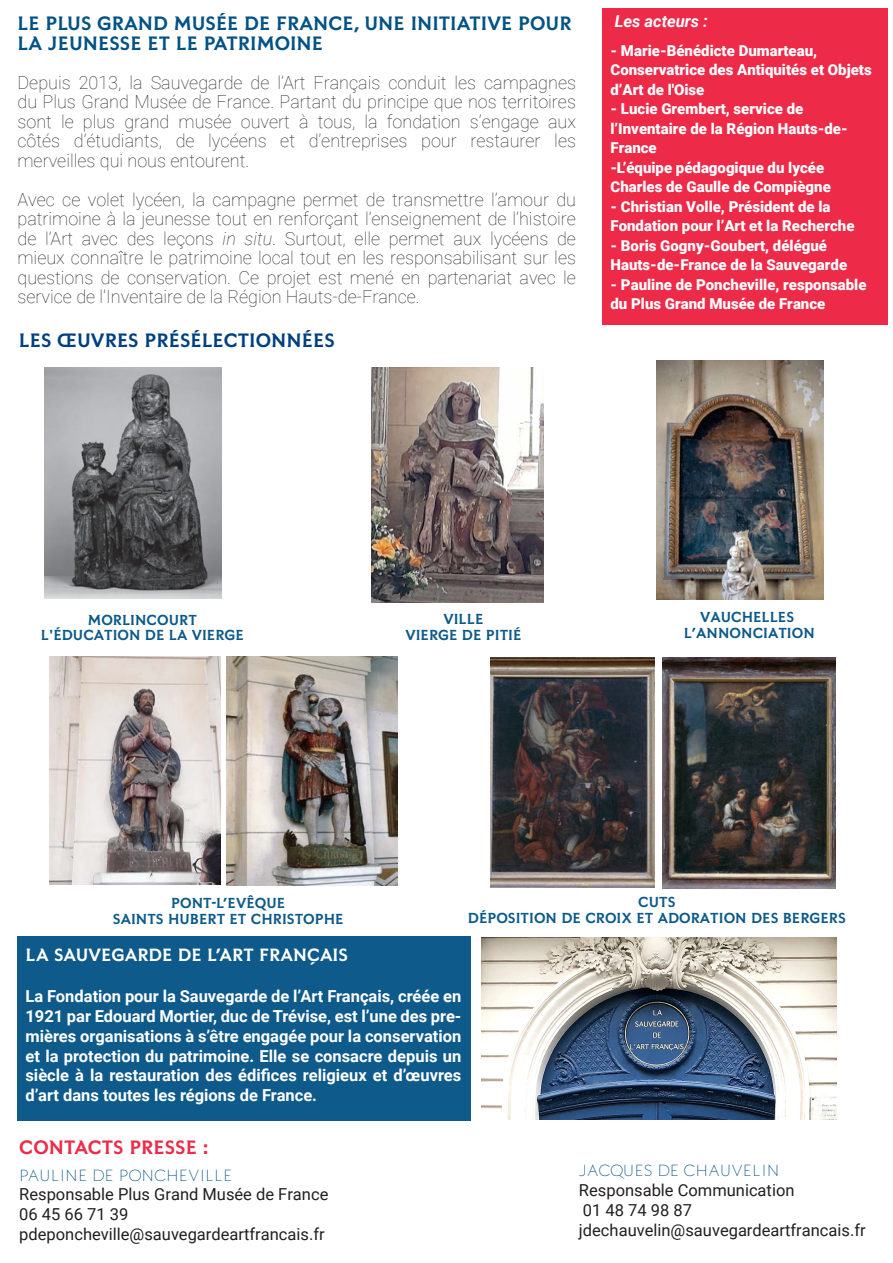
<style>
.page{position:relative;width:893px;height:1263px;background:#fff}
.page>*{position:absolute;margin:0;border:0;box-sizing:border-box;transform-origin:0 0}
.t1{font:100 18px/19.5px "Roboto";color:#231f20;text-align:justify}
.t2{font:900 18px/19.5px "Sauvegarde";color:#005285}
.t3{font:900 18px "Sauvegarde";color:#004080}
.t4{font:900 18px "Sauvegarde";color:#ed2a47}
.t5{font:700 16.5px/19.8px "Roboto";color:#fff;text-align:justify}
.t6{font:16.5px/19.8px "Roboto";color:#231f20}
.t7{font:900 16.5px "Sauvegarde";color:#fff}
.t8{font:italic 700 16.5px "Roboto";color:#fff}
.t9{font:900 15px/19.5px "Roboto";color:#fff}
.t10{font:100 15px "Sauvegarde";color:#005285}
.t11{font:900 13.5px/15.9px "Sauvegarde";color:#0c5a8a;text-align:center}
.s1{font-style:italic}
</style>
<div class="page">
<div style="left:17px;top:935px;width:453px;height:185px;background:#0d5a8b"></div>
<div style="left:602px;top:9px;width:286px;height:316px;background:#ed2a47"></div>
<img style="left:45px;top:367px;width:176px;height:231px">
<img style="left:490px;top:658px;width:164px;height:229px">
<img style="left:227px;top:657px;width:171px;height:228px">
<img style="left:50px;top:656px;width:171px;height:228px">
<img style="left:663px;top:658px;width:173px;height:230px">
<img style="left:372px;top:368px;width:171px;height:234px">
<img style="left:657px;top:360px;width:166px;height:240px">
<img style="left:482px;top:938px;width:355px;height:182px">
<p class="t2" style="left:17px;top:14px;width:556px">LE PLUS GRAND MUSÉE DE FRANCE, UNE INITIATIVE POUR<br>LA JEUNESSE ET LE PATRIMOINE</p>
<p class="t1" style="left:17px;top:72px;width:560px">Depuis 2013, la Sauvegarde de l’Art Français conduit les campagnes du Plus Grand Musée de France. Partant du principe que nos territoires sont le plus grand musée ouvert à tous, la fondation s’engage aux côtés d’étudiants, de lycéens et d’entreprises pour restaurer les merveilles qui nous entourent.</p>
<p class="t1" style="left:17px;top:189px;width:560px">Avec ce volet lycéen, la campagne permet de transmettre l’amour du patrimoine à la jeunesse tout en renforçant l’enseignement de l’histoire de l’Art avec des leçons <span class="s1">in situ</span>. Surtout, elle permet aux lycéens de mieux connaître le patrimoine local tout en les responsabilisant sur les questions de conservation. Ce projet est mené en partenariat avec le service de l'Inventaire de la Région Hauts-de-France.</p>
<p class="t3" style="left:19px;top:330px;width:317px">LES ŒUVRES PRÉSÉLECTIONNÉES</p>
<p class="t8" style="left:615px;top:9px;width:95px">Les acteurs :</p>
<p class="t9" style="left:610px;top:40px;width:263px;text-indent:-27px">• - Marie-Bénédicte Dumarteau,<br>Conservatrice des Antiquités et Objets d’Art de l'Oise</p>
<p class="t9" style="left:610px;top:98px;width:239px;text-indent:-27px">• - Lucie Grembert, service de l’Inventaire de la Région Hauts-de-<br>France</p>
<p class="t9" style="left:610px;top:157px;width:222px;text-indent:-27px">• - L’équipe pédagogique du lycée<br>Charles de Gaulle de Compiègne</p>
<p class="t9" style="left:610px;top:196px;width:246px;text-indent:-27px">• - Christian Volle, Président de la<br>Fondation pour l’Art et la Recherche</p>
<p class="t9" style="left:610px;top:235px;width:238px;text-indent:-27px">• - Boris Gogny-Goubert, délégué<br>Hauts-de-France de la Sauvegarde</p>
<p class="t9" style="left:610px;top:274px;width:258px;text-indent:-27px">• - Pauline de Poncheville, responsable du Plus Grand Musée de France</p>
<p class="t11" style="left:41px;top:612px;width:205px">MORLINCOURT<br>L'ÉDUCATION DE LA VIERGE</p>
<p class="t11" style="left:405px;top:611px;width:118px">VILLE<br>VIERGE DE PITIÉ</p>
<p class="t11" style="left:684px;top:610px;width:133px">VAUCHELLES<br>L’ANNONCIATION</p>
<p class="t11" style="left:113px;top:896px;width:232px">PONT-L’EVÊQUE<br>SAINTS HUBERT ET CHRISTOPHE</p>
<p class="t11" style="left:468px;top:895px;width:380px">CUTS<br>DÉPOSITION DE CROIX ET ADORATION DES BERGERS</p>
<p class="t7" style="left:26px;top:945px;width:324px">LA SAUVEGARDE DE L’ART FRANÇAIS</p>
<p class="t5" style="left:26px;top:986px;width:437px">La Fondation pour la Sauvegarde de l’Art Français, créée en 1921 par Edouard Mortier, duc de Trévise, est l’une des pre&shy;mières organisations à s’être engagée pour la conservation et la protection du patrimoine. Elle se consacre depuis un siècle à la restauration des édifices religieux et d’œuvres d’art dans toutes les régions de France.</p>
<p class="t4" style="left:19px;top:1137px;width:191px">CONTACTS PRESSE :</p>
<p class="t10" style="left:19px;top:1166px;width:215px">PAULINE DE PONCHEVILLE</p>
<p class="t6" style="left:19px;top:1184px;width:311px">Responsable Plus Grand Musée de France<br>06 45 66 71 39 pdeponcheville@sauvegardeartfrancais.fr</p>
<p class="t10" style="left:579px;top:1162px;width:202px">JACQUES DE CHAUVELIN</p>
<p class="t6" style="left:579px;top:1180px;width:288px">Responsable Communication<br>01 48 74 98 87 jdechauvelin@sauvegardeartfrancais.fr</p>
</div>
